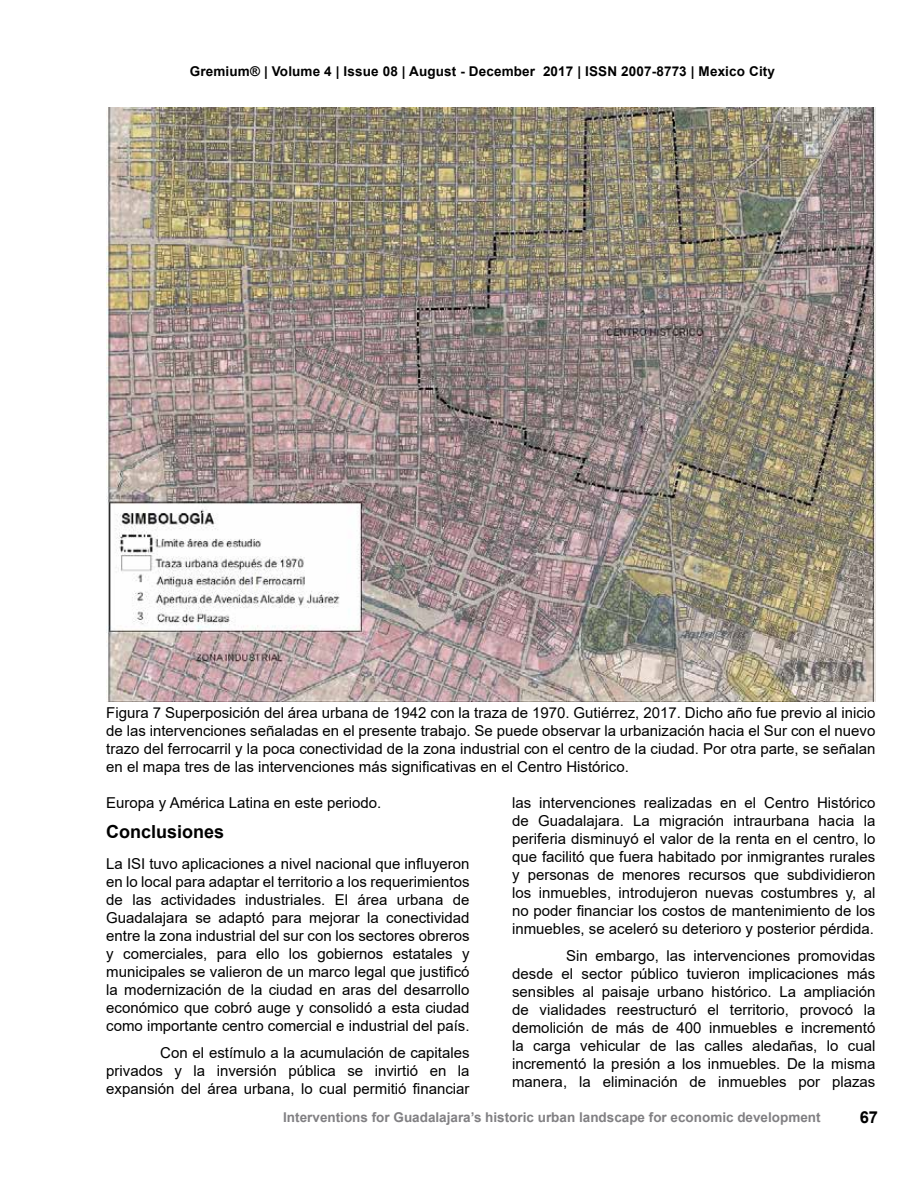
<style>
.page{position:relative;width:918px;height:1188px;background:#fff}
.page>*{position:absolute;margin:0;border:0;box-sizing:border-box;transform-origin:0 0}
.t1{font:700 18px "Arial";color:#000}
.t2{font:700 16.5px "Arial";color:#000}
.t3{font:15px/18px "Arial";color:#000;text-align:justify}
.t4{font:700 13.5px "Arial";color:#818083}
.t5{font:700 13.5px "Arial";letter-spacing:.01em;color:#000}
</style>
<div class="page">
<img style="left:106px;top:108px;width:769px;height:594px">
<p class="t5" style="left:190px;top:62px;width:587px">Gremium® | Volume 4 | Issue 08 | August - December 2017 | ISSN 2007-8773 | Mexico City</p>
<p class="t3" style="left:106px;top:703px;width:771px">Figura 7 Superposición del área urbana de 1942 con la traza de 1970. Gutiérrez, 2017. Dicho año fue previo al inicio de las intervenciones señaladas en el presente trabajo. Se puede observar la urbanización hacia el Sur con el nuevo trazo del ferrocarril y la poca conectividad de la zona industrial con el centro de la ciudad. Por otra parte, se señalan en el mapa tres de las intervenciones más significativas en el Centro Histórico.</p>
<p class="t3" style="left:106px;top:794px;width:277px">Europa y América Latina en este periodo.</p>
<p class="t1" style="left:106px;top:819px;width:120px">Conclusiones</p>
<p class="t3" style="left:106px;top:855px;width:365px">La ISI tuvo aplicaciones a nivel nacional que influyeron en lo local para adaptar el territorio a los requerimientos de las actividades industriales. El área urbana de Guadalajara se adaptó para mejorar la conectividad entre la zona industrial del sur con los sectores obreros y comerciales, para ello los gobiernos estatales y municipales se valieron de un marco legal que justificó la modernización de la ciudad en aras del desarrollo económico que cobró auge y consolidó a esta ciudad como importante centro comercial e industrial del país.</p>
<p class="t3" style="left:106px;top:1043px;width:365px;text-indent:54px">Con el estímulo a la acumulación de capitales privados y la inversión pública se invirtió en la expansión del área urbana, lo cual permitió financiar</p>
<p class="t3" style="left:512px;top:794px;width:365px">las intervenciones realizadas en el Centro Histórico de Guadalajara. La migración intraurbana hacia la periferia disminuyó el valor de la renta en el centro, lo que facilitó que fuera habitado por inmigrantes rurales y personas de menores recursos que subdividieron los inmuebles, introdujeron nuevas costumbres y, al no poder financiar los costos de mantenimiento de los inmuebles, se aceleró su deterioro y posterior pérdida.</p>
<p class="t3" style="left:512px;top:946px;width:365px;text-indent:54px">Sin embargo, las intervenciones promovidas desde el sector público tuvieron implicaciones más sensibles al paisaje urbano histórico. La ampliación de vialidades reestructuró el territorio, provocó la demolición de más de 400 inmuebles e incrementó la carga vehicular de las calles aledañas, lo cual incrementó la presión a los inmuebles. De la misma manera, la eliminación de inmuebles por plazas</p>
<p class="t4" style="left:283px;top:1107px;width:539px">Interventions for Guadalajara’s historic urban landscape for economic development</p>
<p class="t2" style="left:860px;top:1105px;width:20px">67</p>
</div>
